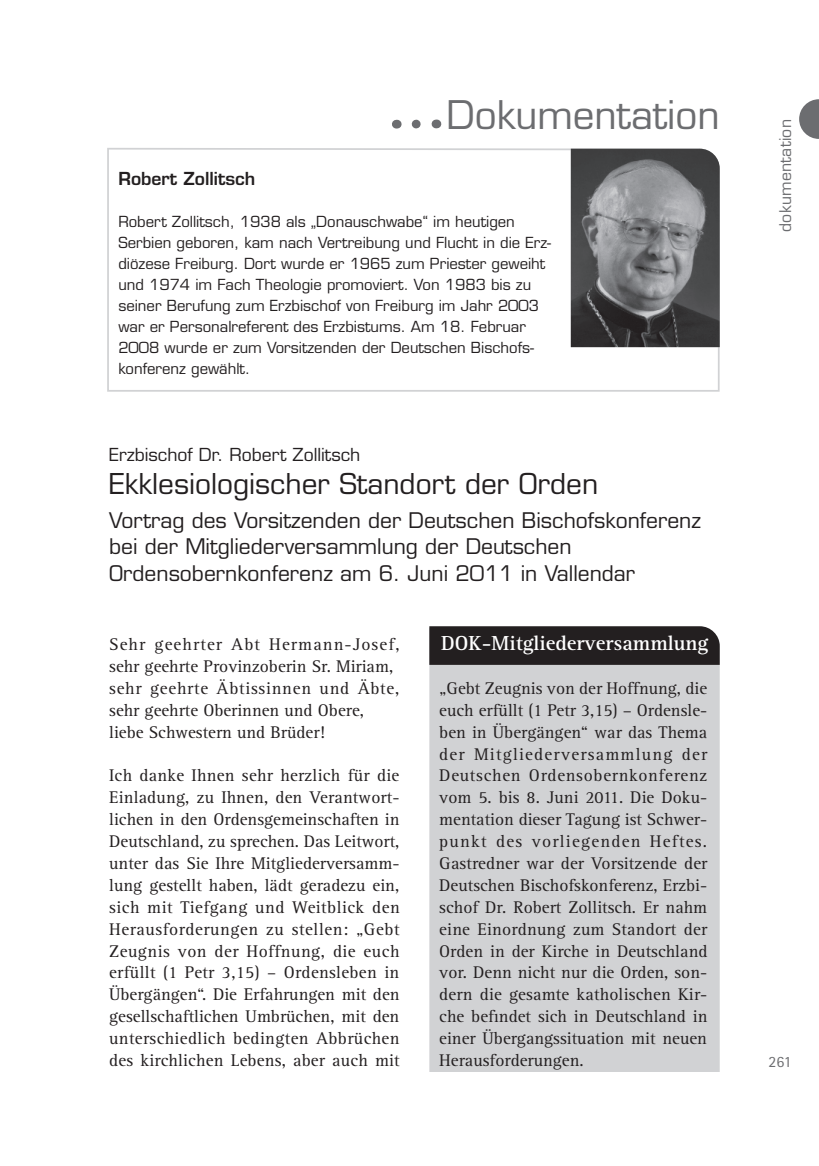
<style>
.page{position:relative;width:819px;height:1166px;background:#fff}
.page>*{position:absolute;margin:0;border:0;box-sizing:border-box;transform-origin:0 0}
.Headline_Bereich{font:38.5px "Eurostile LT Std";color:#6c6d70}
.Headline{font:28px "Eurostile LT Std";color:#231f20}
.Subline{font:21px/26.2px "Eurostile LT Std";color:#231f20}
.Zwischenüberschrift{font:700 21px "Rotis Serif Pro";color:#fff}
.Fließtext{font:17.5px/21.9px "Rotis Serif Pro";color:#231f20;text-align:justify}
.Fließtext-2{font:17.5px/21.9px "Rotis Serif Pro";letter-spacing:.045em;color:#231f20}
.Autor{font:17.5px "Eurostile LT Std";color:#231f20}
.Autor_fett{font:600 17.5px "Eurostile LT Std";color:#231f20}
.Seitenrubrik_an_Punk{font:15.75px "Eurostile LT Std";letter-spacing:.02em;color:#6c6d70}
.t1{font:15.75px "Rotis Sans Serif Pro";color:#6c6d70}
.Autoreninfo_Buchinfo{font:14.88px/21px "Eurostile LT Std";color:#231f20}
</style>
<div class="page">
<svg style="left:799px;top:99px;width:20px;height:40px"></svg>
<svg style="left:107px;top:148px;width:613px;height:244px"></svg>
<svg style="left:416px;top:120px;width:5px;height:8px"></svg>
<img style="left:570px;top:149px;width:149px;height:198px">
<svg style="left:429px;top:665px;width:290px;height:407px;background:#d2d3d5"></svg>
<div style="left:429px;top:626px;width:290px;height:39px;background:#231f20"></div>
<p class="Headline_Bereich" style="left:446px;top:92px;width:275px">Dokumentation</p>
<p class="Autor_fett" style="left:118px;top:168px;width:138px">Robert Zollitsch</p>
<p class="Autoreninfo_Buchinfo" style="left:118px;top:211px;width:434px">Robert Zollitsch, 1938 als „Donauschwabe“ im heutigen Serbien geboren, kam nach Vertreibung und Flucht in die Erz&shy;diözese Freiburg. Dort wurde er 1965 zum Priester geweiht und 1974 im Fach Theologie promoviert. Von 1983 bis zu seiner Berufung zum Erzbischof von Freiburg im Jahr 2003 war er Personalreferent des Erzbistums. Am 18. Februar 2008 wurde er zum Vorsitzenden der Deutschen Bischofs&shy;konferenz gewählt.</p>
<p class="Autor" style="left:109px;top:444px;width:253px">Erzbischof Dr. Robert Zollitsch</p>
<p class="Headline" style="left:109px;top:467px;width:490px">Ekklesiologischer Standort der Orden</p>
<p class="Subline" style="left:109px;top:507px;width:593px">Vortrag des Vorsitzenden der Deutschen Bischofskonferenz bei der Mitgliederversammlung der Deutschen<br>Ordensobernkonferenz am 6. Juni 2011 in Vallendar</p>
<p class="Fließtext" style="left:109px;top:634px;width:292px">Sehr geehrter Abt Hermann-Josef, sehr geehrte Provinzoberin Sr. Miriam,</p>
<p class="Fließtext-2" style="left:109px;top:677px;width:291px">sehr geehrte Äbtissinnen und Äbte, sehr geehrte Oberinnen und Obere,</p>
<p class="Fließtext" style="left:109px;top:721px;width:217px">liebe Schwestern und Brüder!</p>
<p class="Fließtext" style="left:109px;top:765px;width:292px">Ich danke Ihnen sehr herzlich für die Einladung, zu Ihnen, den Verantwort&shy;lichen in den Ordensgemeinschaften in Deutschland, zu sprechen. Das Leitwort, unter das Sie Ihre Mitgliederversamm&shy;lung gestellt haben, lädt geradezu ein, sich mit Tiefgang und Weitblick den Herausforderungen zu stellen: „Gebt Zeugnis von der Hoffnung, die euch erfüllt (1 Petr 3,15) – Ordensleben in Übergängen“. Die Erfahrungen mit den gesellschaftlichen Umbrüchen, mit den unterschiedlich bedingten Abbrüchen des kirchlichen Lebens, aber auch mit</p>
<p class="Zwischenüberschrift" style="left:441px;top:630px;width:269px">DOK-Mitgliederversammlung</p>
<p class="Fließtext" style="left:439px;top:677px;width:270px">„Gebt Zeugnis von der Hoffnung, die euch erfüllt (1 Petr 3,15) – Ordensle&shy;ben in Übergängen“ war das Thema der Mitgliederversammlung der Deutschen Ordensobernkonferenz vom 5. bis 8. Juni 2011. Die Doku&shy;mentation dieser Tagung ist Schwer&shy;punkt des vorliegenden Heftes.<br>Gastredner war der Vorsitzende der Deutschen Bischofskonferenz, Erzbi&shy;schof Dr. Robert Zollitsch. Er nahm eine Einordnung zum Standort der Orden in der Kirche in Deutschland vor. Denn nicht nur die Orden, son&shy;dern die gesamte katholischen Kir&shy;che befindet sich in Deutschland in einer Übergangssituation mit neuen Herausforderungen.</p>
<p class="Seitenrubrik_an_Punk" style="left:775px;top:232px;width:114px;rotate:-90deg">dokumentation</p>
<p class="t1" style="left:768px;top:1052px;width:25px">261</p>
</div>
